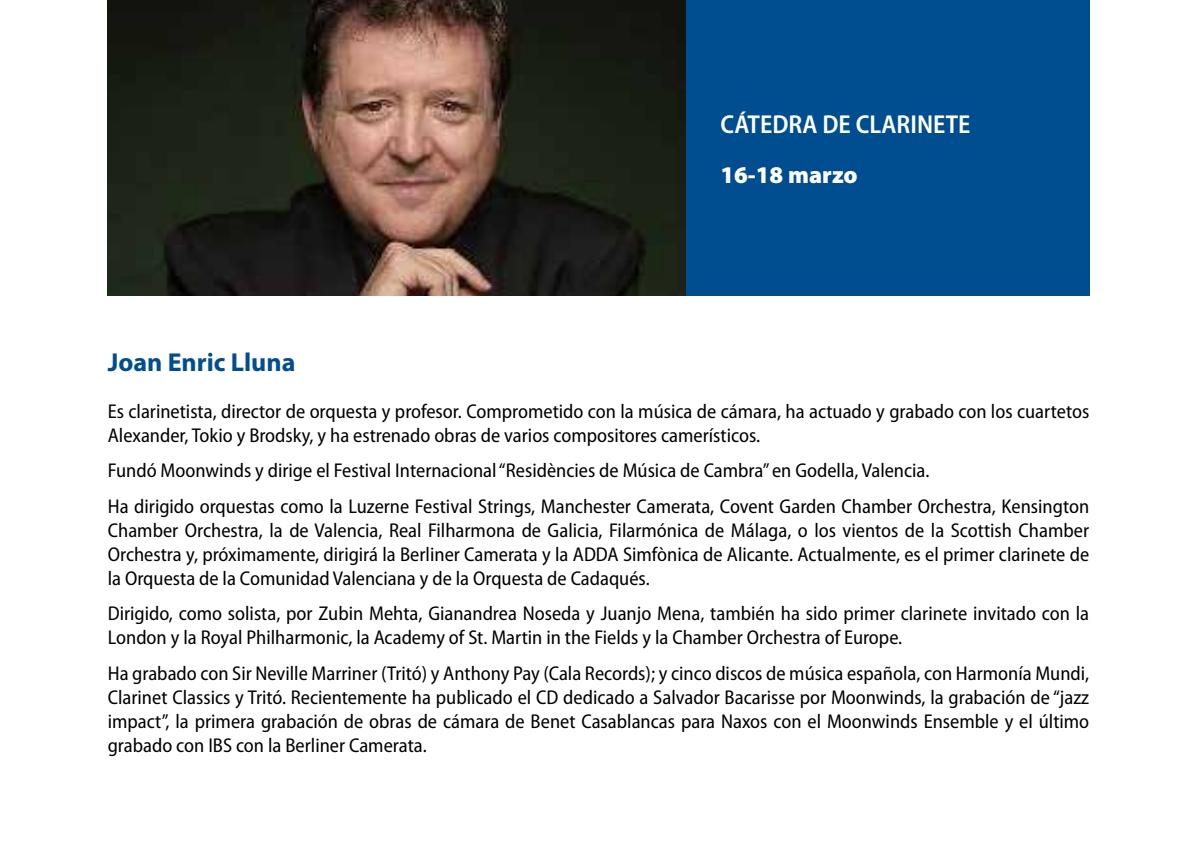
<style>
.page{position:relative;width:1197px;height:851px;background:#fff}
.page>*{position:absolute;margin:0;border:0;box-sizing:border-box;transform-origin:0 0}
.t1{font:600 semi-condensed 26px "Myriad Pro";color:#fff}
.t2{font:700 26px "Myriad Pro";color:#004d90}
.t3{font:900 24px "Myriad Pro";color:#fff}
.t4{font:semi-condensed 20px/24px "Myriad Pro";color:#000}
</style>
<div class="page">
<img style="left:108px;top:0;width:578px;height:295px">
<div style="left:686px;top:0;width:403px;height:295px;background:#004d90"></div>
<h1 class="t1" style="left:720px;top:108px;width:251px">CÁTEDRA DE CLARINETE</h1>
<p class="t3" style="left:720px;top:159px;width:139px">16-18 marzo</p>
<h1 class="t2" style="left:108px;top:345px;width:189px">Joan Enric Lluna</h1>
<p class="t4" style="left:108px;top:399px;width:982px">Es clarinetista, director de orquesta y profesor. Comprometido con la música de cámara, ha actuado y grabado con los cuartetos<br>Alexander, Tokio y Brodsky, y ha estrenado obras de varios compositores camerísticos.</p>
<p class="t4" style="left:108px;top:452px;width:982px;line-height:35.4px">Fundó Moonwinds y dirige el Festival Internacional “Residències de Música de Cambra” en Godella, Valencia.<br>Ha dirigido orquestas como la Luzerne Festival Strings, Manchester Camerata, Covent Garden Chamber Orchestra, Kensington</p>
<p class="t4" style="left:108px;top:517px;width:982px;text-align:justify">Chamber Orchestra, la de Valencia, Real Filharmona de Galicia, Filarmónica de Málaga, o los vientos de la Scottish Chamber Orchestra y, próximamente, dirigirá la Berliner Camerata y la ADDA Simfònica de Alicante. Actualmente, es el primer clarinete de la Orquesta de la Comunidad Valenciana y de la Orquesta de Cadaqués.</p>
<p class="t4" style="left:108px;top:601px;width:982px">Dirigido, como solista, por Zubin Mehta, Gianandrea Noseda y Juanjo Mena, también ha sido primer clarinete invitado con la<br>London y la Royal Philharmonic, la Academy of St. Martin in the Fields y la Chamber Orchestra of Europe.</p>
<p class="t4" style="left:108px;top:660px;width:982px;text-align:justify">Ha grabado con Sir Neville Marriner (Tritó) y Anthony Pay (Cala Records); y cinco discos de música española, con Harmonía Mundi, Clarinet Classics y Tritó. Recientemente ha publicado el CD dedicado a Salvador Bacarisse por Moonwinds, la grabación de “jazz impact”, la primera grabación de obras de cámara de Benet Casablancas para Naxos con el Moonwinds Ensemble y el último grabado con IBS con la Berliner Camerata.</p>
</div>
